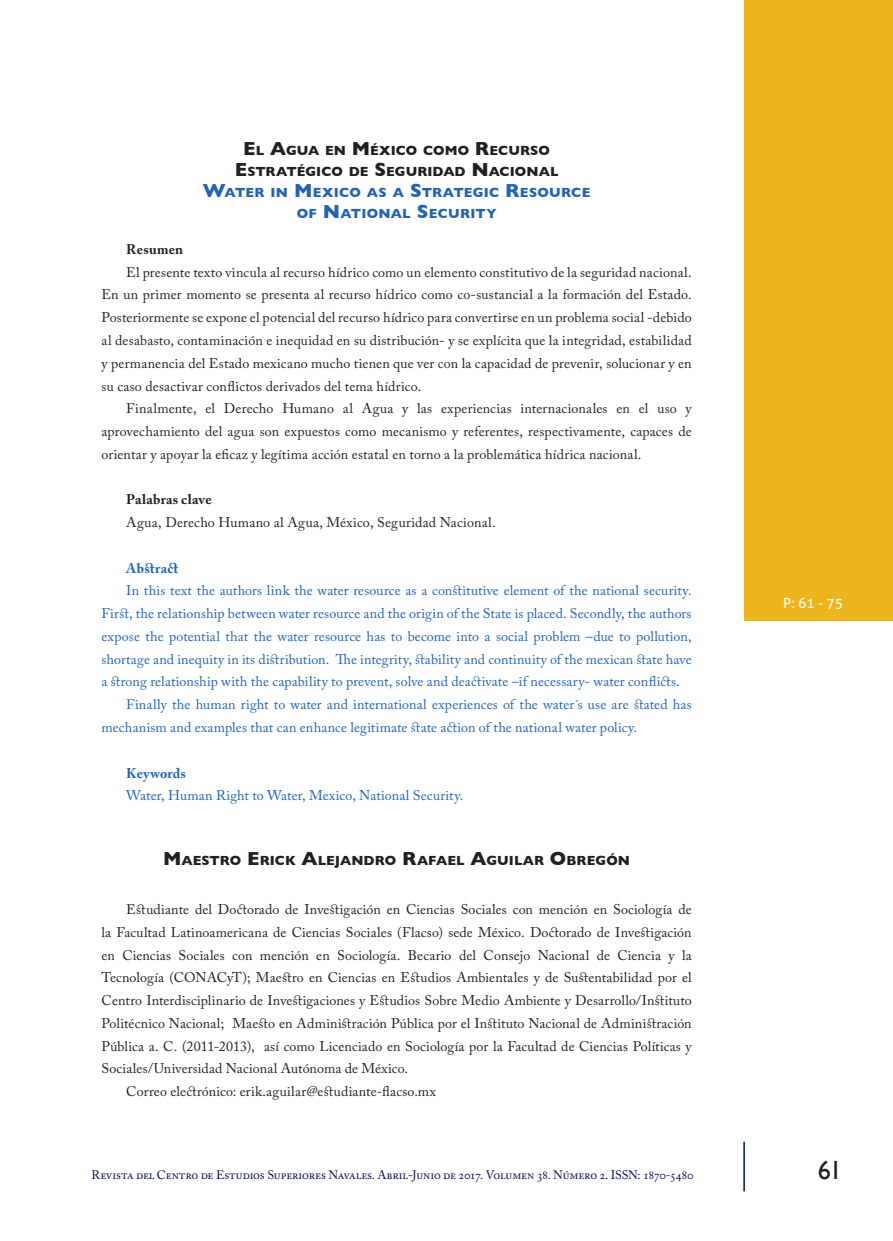
<style>
.page{position:relative;width:893px;height:1241px;background:#fff}
.page>*{position:absolute;margin:0;border:0;box-sizing:border-box;transform-origin:0 0}
.t1{font:26.25px "Gill Sans";color:#231f20}
.Resumen{font:14px/22.8px "Adobe Caslon Pro";letter-spacing:.015em;color:#231f20;text-align:justify}
._17_Bibliografía{font:14px/22.8px "Adobe Caslon Pro";letter-spacing:.01em;color:#231f20;text-align:justify}
.abstract_texo{font:14px/22.8px "Adobe Caslon Pro";letter-spacing:.01em;color:#2064b1;text-align:justify}
.resumen_titulo{font:700 14px "Adobe Caslon Pro";letter-spacing:.02em;color:#231f20}
.abstract_texo-2{font:700 14px "Adobe Caslon Pro";letter-spacing:.02em;color:#2064b1}
._00_Página_Inicio{font:14px "Aller";color:#fff}
._01_Títulos{font:700 13.47px "Gill Sans";color:#231f20}
.t2{font:700 13.47px "Gill Sans";letter-spacing:.015em;color:#2064b1}
.t3{font:12.25px "Adobe Caslon Pro";letter-spacing:-.015em;color:#030e4f}
.s1{font-size:19.25px}
</style>
<div class="page">
<hr style="left:743px;top:1141px;width:2px;height:50px;background:#183463">
<div style="left:744px;top:0;width:149px;height:620px;background:#edb41b"></div>
<p class="_01_Títulos" style="left:243px;top:140px;width:308px"><span class="s1">E</span>L <span class="s1">A</span>GUA EN <span class="s1">M</span> ÉXICO COMO <span class="s1">R</span>ECURSO</p>
<p class="_01_Títulos" style="left:235px;top:161px;width:325px"><span class="s1">E</span>STRATÉGICO DE <span class="s1">S</span> EGURIDAD <span class="s1">N</span>ACIONAL</p>
<p class="t2" style="left:203px;top:182px;width:379px"><span class="s1">W</span>ATER IN <span class="s1">M</span> EXICO AS A <span class="s1">S</span>TRATEGIC <span class="s1">R</span>ESOURCE</p>
<p class="t2" style="left:297px;top:203px;width:201px">OF <span class="s1">N</span>ATIONAL <span class="s1">S</span> ECURITY</p>
<p class="resumen_titulo" style="left:126px;top:241px;width:58px">Resumen</p>
<p class="Resumen" style="left:102px;top:260px;width:592px;text-indent:25px">El presente texto vincula al recurso hídrico como un elemento constitutivo de la seguridad nacional.<br>En un primer momento se presenta al recurso hídrico como co-sustancial a la formación del Estado.<br>Posteriormente se expone el potencial del recurso hídrico para convertirse en un problema social -debido al desabasto, contaminación e inequidad en su distribución- y se explícita que la integridad, estabilidad y permanencia del Estado mexicano mucho tienen que ver con la capacidad de prevenir, solucionar y en su caso desactivar conflictos derivados del tema hídrico.</p>
<p class="Resumen" style="left:102px;top:397px;width:592px;text-indent:25px">Finalmente, el Derecho Humano al Agua y las experiencias internacionales en el uso y aprovechamiento del agua son expuestos como mecanismo y referentes, respectivamente, capaces de orientar y apoyar la eficaz y legítima acción estatal en torno a la problemática hídrica nacional.</p>
<p class="resumen_titulo" style="left:126px;top:491px;width:87px">Palabras clave</p>
<p class="Resumen" style="left:126px;top:511px;width:371px">Agua, Derecho Humano al Agua, México, Seguridad Nacional.</p>
<p class="abstract_texo-2" style="left:126px;top:559px;width:54px">Abstract</p>
<p class="abstract_texo" style="left:102px;top:579px;width:592px;text-indent:25px">In this text the authors link the water resource as a constitutive element of the national security.<br>First, the relationship between water resource and the origin of the State is placed. Secondly, the authors expose the potential that the water resource has to become into a social problem –due to pollution, shortage and inequity in its distribution. The integrity, stability and continuity of the mexican state have a strong relationship with the capability to prevent, solve and deactivate –if necessary- water conflicts.</p>
<p class="abstract_texo" style="left:102px;top:693px;width:592px;text-indent:25px">Finally the human right to water and international experiences of the water´s use are stated has mechanism and examples that can enhance legitimate state action of the national water policy.</p>
<p class="abstract_texo-2" style="left:126px;top:764px;width:61px">Keywords</p>
<p class="abstract_texo" style="left:126px;top:784px;width:339px">Water, Human Right to Water, Mexico, National Security.</p>
<p class="_01_Títulos" style="left:163px;top:849px;width:468px"><span class="s1">M</span>AESTRO <span class="s1">E</span>RICK <span class="s1">A</span>LEJANDRO <span class="s1">R</span>AFAEL <span class="s1">A</span>GUILAR <span class="s1">O</span>BREGÓN</p>
<p class="_17_Bibliografía" style="left:102px;top:897px;width:592px;text-indent:25px">Estudiante del Doctorado de Investigación en Ciencias Sociales con mención en Sociología de la Facultad Latinoamericana de Ciencias Sociales (Flacso) sede México. Doctorado de Investigación en Ciencias Sociales con mención en Sociología. Becario del Consejo Nacional de Ciencia y la Tecnología (CONACyT); Maestro en Ciencias en Estudios Ambientales y de Sustentabilidad por el Centro Interdisciplinario de Investigaciones y Estudios Sobre Medio Ambiente y Desarrollo/Instituto Politécnico Nacional; Maesto en Administración Pública por el Instituto Nacional de Administración Pública a. C. (2011-2013), así como Licenciado en Sociología por la Facultad de Ciencias Políticas y Sociales/Universidad Nacional Autónoma de México.</p>
<p class="_17_Bibliografía" style="left:126px;top:1079px;width:311px">Correo electrónico: erik.aguilar@estudiante-flacso.mx</p>
<p class="_00_Página_Inicio" style="left:783px;top:595px;width:61px">P: 61 - 75</p>
<p class="t3" style="left:92px;top:1167px;width:603px">Revista del Centro de Estudios Superiores Navales. Abril-Junio de 2017. Volumen 38. Número 2. ISSN: 1870-5480</p>
<h1 class="t1" style="left:818px;top:1154px;width:26px">61</h1>
</div>
